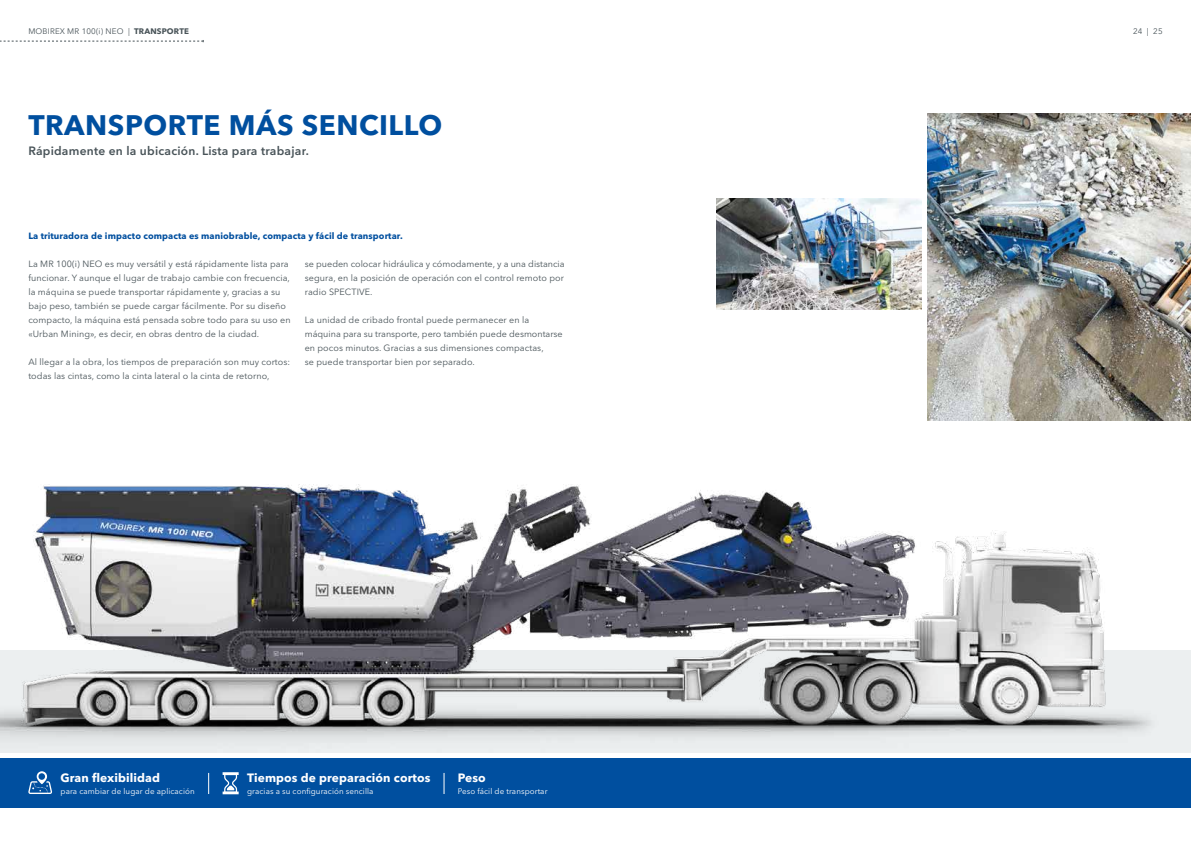
<style>
.page{position:relative;width:1191px;height:842px;background:#fff}
.page>*{position:absolute;margin:0;border:0;box-sizing:border-box;transform-origin:0 0}
.t1{font:700 28px "Avenir Next LT Pro";letter-spacing:.02em;color:#004f9f}
.t2{font:700 12px "Avenir Next LT Pro";letter-spacing:.01em;color:#fff}
.t3{font:600 12px "Avenir Next LT Pro";letter-spacing:.02em;color:#485358}
.t4{font:9px/14px "Avenir Next LT Pro";letter-spacing:.01em;color:#485358}
.t5{font:700 9px "Avenir Next LT Pro";letter-spacing:.01em;color:#004f9f}
.t6{font:8px "Avenir Next LT Pro";letter-spacing:.01em;color:#fff}
.t7{font:8px "Avenir Next LT Pro";letter-spacing:.02em;color:#485358}
.s1{font-weight:700}
</style>
<div class="page">
<div style="left:0;top:651px;width:1191px;height:102px;background:#eceff0"></div>
<svg style="left:0;top:40px;width:204px;height:2px"></svg>
<div style="left:0;top:758px;width:1191px;height:50px;background:#004f9f"></div>
<svg style="left:223px;top:772px;width:16px;height:22px"></svg>
<svg style="left:28px;top:771px;width:24px;height:23px"></svg>
<svg style="left:208px;top:773px;width:1px;height:21px"></svg>
<svg style="left:444px;top:773px;width:1px;height:21px"></svg>
<img style="left:0;top:484px;width:1158px;height:254px">
<img style="left:716px;top:198px;width:205px;height:111px">
<img style="left:927px;top:113px;width:264px;height:308px">
<p class="t7" style="left:28px;top:27px;width:162px">MOBIREX MR 100(i) NEO | <span class="s1">TRANSPORTE</span></p>
<p class="t7" style="left:1133px;top:27px;width:31px">24 | 25</p>
<h1 class="t1" style="left:28px;top:108px;width:415px">TRANSPORTE MÁS SENCILLO</h1>
<h2 class="t3" style="left:28px;top:143px;width:282px">Rápidamente en la ubicación. Lista para trabajar.</h2>
<p class="t5" style="left:28px;top:230px;width:376px">La trituradora de impacto compacta es maniobrable, compacta y fácil de transportar.</p>
<p class="t4" style="left:28px;top:257px;width:264px">La MR 100(i) NEO es muy versátil y está rápidamente lista para funcionar. Y aunque el lugar de trabajo cambie con frecuencia, la máquina se puede transportar rápidamente y, gracias a su bajo peso, también se puede cargar fácilmente. Por su diseño compacto, la máquina está pensada sobre todo para su uso en «Urban Mining», es decir, en obras dentro de la ciudad.</p>
<p class="t4" style="left:28px;top:355px;width:263px">Al llegar a la obra, los tiempos de preparación son muy cortos: todas las cintas, como la cinta lateral o la cinta de retorno,</p>
<p class="t4" style="left:305px;top:257px;width:261px;text-align:justify">se pueden colocar hidráulica y cómodamente, y a una distancia segura, en la posición de operación con el control remoto por radio SPECTIVE.</p>
<p class="t4" style="left:305px;top:313px;width:259px">La unidad de cribado frontal puede permanecer en la máquina para su transporte, pero también puede desmontarse en pocos minutos. Gracias a sus dimensiones compactas,<br>se puede transportar bien por separado.</p>
<h2 class="t2" style="left:61px;top:770px;width:101px">Gran flexibilidad</h2>
<p class="t6" style="left:61px;top:786px;width:136px">para cambiar de lugar de aplicación</p>
<h2 class="t2" style="left:247px;top:770px;width:185px">Tiempos de preparación cortos</h2>
<p class="t6" style="left:247px;top:786px;width:128px">gracias a su configuración sencilla</p>
<h2 class="t2" style="left:458px;top:770px;width:29px">Peso</h2>
<p class="t6" style="left:458px;top:786px;width:91px">Peso fácil de transportar</p>
</div>
